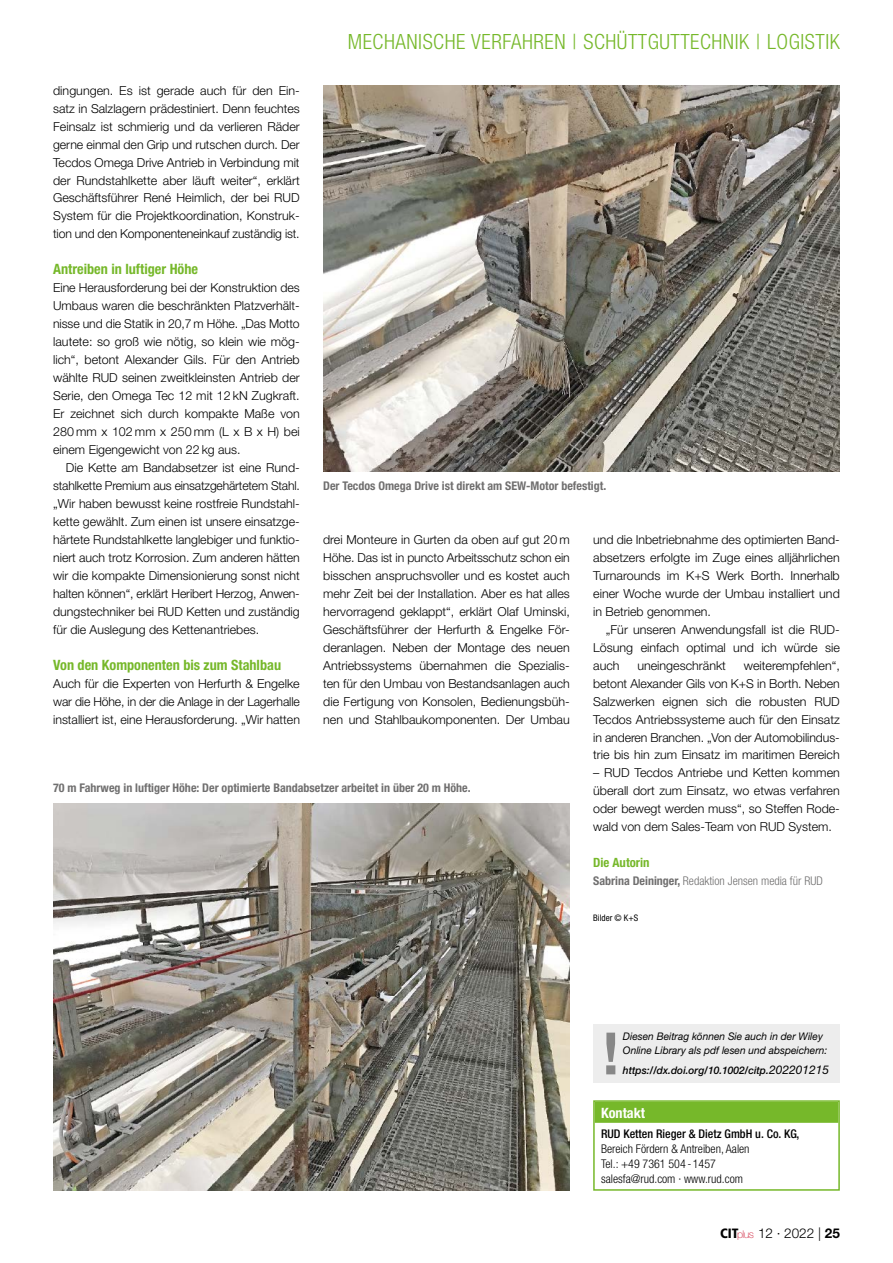
<style>
.page{position:relative;width:893px;height:1263px;background:#fff}
.page>*{position:absolute;margin:0;border:0;box-sizing:border-box;transform-origin:0 0}
.t1{font:300 condensed 21px "Helvetica Neue LT Std";letter-spacing:.025em;color:#76b82a}
.t2{font:700 condensed 14.25px "Helvetica Neue LT Std";color:#76b82a}
.t3{font:700 condensed 14.25px "Helvetica Neue LT Std";color:#fff}
.t4{font:300 13.5px "Helvetica Neue LT Std";color:#000}
.t5{font:700 condensed 12.75px "Helvetica Neue LT Std";color:#76b82a}
.t6{font:300 12.3px/18px "Helvetica Neue LT Std";color:#000;text-align:justify}
.t7{font:700 condensed 12px "Helvetica Neue LT Std";color:#706f6f}
.t8{font:300 condensed 12px/15px "Helvetica Neue LT Std";color:#000}
.t9{font:300 condensed 12px "Helvetica Neue LT Std";color:#706f6f}
.t10{font:500 condensed 12px "Helvetica Neue LT Std";color:#000}
.t11{font:italic 10.5px/13.5px "Helvetica Neue LT Std";color:#000}
.t12{font:italic 500 10.5px "Helvetica Neue LT Std";color:#000}
.t13{font:condensed 9px "Helvetica Neue LT Std";color:#000}
.s1{font-weight:700}
.s2{font-weight:400;font-size:12px}
.s3{font-family:"Frutiger LT Std";font-weight:900;font-stretch:condensed}
.s4{font-weight:100;font-size:10.65px;color:#ce1531}
</style>
<div class="page">
<div style="left:595px;top:1102px;width:243px;height:21px;background:#76b82a"></div>
<div style="left:593px;top:1100px;width:247px;height:91px;border:2px solid #76b82a"></div>
<div style="left:593px;top:1024px;width:247px;height:59px;background:#ededed"></div>
<svg style="left:606px;top:1033px;width:9px;height:41px"></svg>
<img style="left:323px;top:85px;width:517px;height:387px">
<img style="left:53px;top:803px;width:517px;height:388px">
<h1 class="t1" style="left:348px;top:29px;width:27px">Mechanische</h1>
<h1 class="t1" style="left:471px;top:29px;width:22px">Verfahren</h1>
<h1 class="t1" style="left:572px;top:29px;width:34px">| Schüttguttechnik</h1>
<h1 class="t1" style="left:756px;top:29px;width:30px">| Logistik</h1>
<p class="t6" style="left:53px;top:81px;width:248px">dingungen. Es ist gerade auch für den Ein&shy;satz in Salzlagern prädestiniert. Denn feuchtes Feinsalz ist schmierig und da verlieren Räder gerne einmal den Grip und rutschen durch. Der Tecdos Omega Drive Antrieb in Verbindung mit der Rundstahlkette aber läuft weiter“, erklärt Geschäftsführer René Heimlich, der bei RUD System für die Projektkoordination, Konstruk&shy;tion und den Komponenteneinkauf zuständig ist.</p>
<p class="t2" style="left:53px;top:261px;width:147px">Antreiben in luftiger Höhe</p>
<p class="t6" style="left:53px;top:279px;width:248px">Eine Herausforderung bei der Konstruktion des Umbaus waren die beschränkten Platzverhält&shy;nisse und die Statik in 20,7 m Höhe. „Das Motto lautete: so groß wie nötig, so klein wie mög&shy;lich“, betont Alexander Gils. Für den Antrieb wählte RUD seinen zweitkleinsten Antrieb der Serie, den Omega Tec 12 mit 12 kN Zugkraft.<br>Er zeichnet sich durch kompakte Maße von 280 mm x 102 mm x 250 mm (L x B x H) bei einem Eigengewicht von 22 kg aus.</p>
<p class="t6" style="left:53px;top:458px;width:248px;text-indent:13px">Die Kette am Bandabsetzer ist eine Rund&shy;stahlkette Premium aus einsatzgehärtetem Stahl. „Wir haben bewusst keine rostfreie Rundstahl&shy;kette gewählt. Zum einen ist unsere einsatzge&shy;härtete Rundstahlkette langlebiger und funktio&shy;niert auch trotz Korrosion. Zum anderen hätten wir die kompakte Dimensionierung sonst nicht halten können“, erklärt Heribert Herzog, Anwen&shy;dungstechniker bei RUD Ketten und zuständig für die Auslegung des Kettenantriebes.</p>
<p class="t2" style="left:53px;top:656px;width:229px">Von den Komponenten bis zum Stahlbau</p>
<p class="t6" style="left:53px;top:674px;width:248px">Auch für die Experten von Herfurth &amp; Engelke war die Höhe, in der die Anlage in der Lagerhalle installiert ist, eine Herausforderung. „Wir hatten</p>
<p class="t7" style="left:323px;top:478px;width:285px">Der Tecdos Omega Drive ist direkt am SEW-Motor befestigt.</p>
<p class="t6" style="left:323px;top:530px;width:248px">drei Monteure in Gurten da oben auf gut 20 m Höhe. Das ist in puncto Arbeitsschutz schon ein bisschen anspruchsvoller und es kostet auch mehr Zeit bei der Installation. Aber es hat alles hervorragend geklappt“, erklärt Olaf Uminski, Geschäftsführer der Herfurth &amp; Engelke För&shy;deranlagen. Neben der Montage des neuen Antriebssystems übernahmen die Spezialis&shy;ten für den Umbau von Bestandsanlagen auch die Fertigung von Konsolen, Bedienungsbüh&shy;nen und Stahlbaukomponenten. Der Umbau</p>
<p class="t6" style="left:593px;top:530px;width:248px">und die Inbetriebnahme des optimierten Band&shy;absetzers erfolgte im Zuge eines alljährlichen Turnarounds im K+S Werk Borth. Innerhalb einer Woche wurde der Umbau installiert und in Betrieb genommen.</p>
<p class="t6" style="left:593px;top:620px;width:248px;text-indent:13px">„Für unseren Anwendungsfall ist die RUD-Lösung einfach optimal und ich würde sie auch</p>
<p class="t6" style="left:593px;top:656px;width:248px;text-align:left;text-indent:151px">weiterempfehlen“, betont Alexander Gils von K+S in Borth. Neben Salzwerken eignen sich die robusten RUD Tecdos Antriebssysteme auch für den Einsatz in anderen Branchen. „Von der Automobilindus&shy;trie bis hin zum Einsatz im maritimen Bereich</p>
<p class="t6" style="left:593px;top:764px;width:248px">– RUD Tecdos Antriebe und Ketten kommen überall dort zum Einsatz, wo etwas verfahren oder bewegt werden muss“, so Steffen Rode&shy;wald von dem Sales-Team von RUD System.</p>
<p class="t5" style="left:593px;top:855px;width:58px">Die Autorin</p>
<p class="t9" style="left:593px;top:874px;width:231px"><span class="s1">Sabrina Deininger,</span> Redaktion Jensen media für RUD</p>
<p class="t13" style="left:593px;top:913px;width:47px">Bilder © K+S</p>
<p class="t6" style="left:637px;top:656px;width:90px">uneingeschränkt</p>
<p class="t7" style="left:53px;top:780px;width:419px">70 m Fahrweg in luftiger Höhe: Der optimierte Bandabsetzer arbeitet in über 20 m Höhe.</p>
<p class="t11" style="left:623px;top:1029px;width:206px">Diesen Beitrag können Sie auch in der Wiley<br>Online Library als pdf lesen und abspeichern:</p>
<p class="t12" style="left:623px;top:1064px;width:208px">https://dx.doi.org/10.1002/citp.<span class="s2">202201215</span></p>
<p class="t3" style="left:601px;top:1104px;width:46px">Kontakt</p>
<p class="t10" style="left:601px;top:1126px;width:200px">RUD Ketten Rieger &amp; Dietz GmbH u. Co. KG,</p>
<p class="t8" style="left:601px;top:1141px;width:150px">Bereich Fördern &amp; Antreiben, Aalen<br>Tel.: +49 7361 504 - 1457 salesfa@rud.com · www.rud.com</p>
<p class="t4" style="left:720px;top:1224px;width:121px"><span class="s3">CIT</span><span class="s4">plus</span> 12 · 2022 | <span class="s1">25</span></p>
</div>
